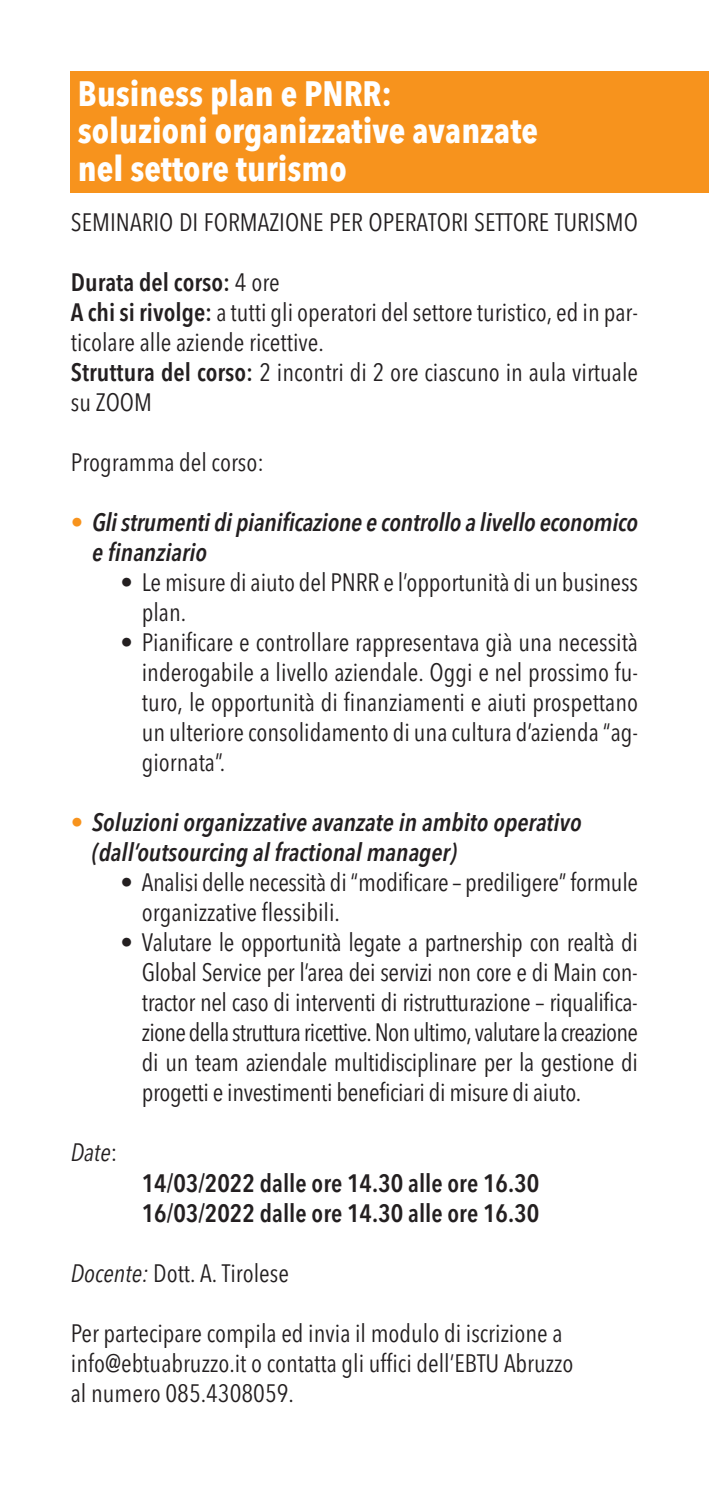
<style>
.page{position:relative;width:709px;height:1489px;background:#fff}
.page>*{position:absolute;margin:0;border:0;box-sizing:border-box;transform-origin:0 0}
.t1{font:700 35px/37.5px "Avenir Next Condensed";color:#fff}
.t2{font:25px/30px "Avenir Next Condensed";color:#231f20}
.t3{font:italic 600 25px/30px "Avenir Next Condensed";color:#231f20}
.t4{font:600 25px/30px "Avenir Next Condensed";color:#231f20}
.t5{font:italic 25px "Avenir Next Condensed";color:#231f20}
.s1{font-weight:600}
.s2{font-weight:400;font-style:normal;color:#f7931d}
.s3{font-style:normal}
.s4{font-style:italic}
</style>
<div class="page">
<div style="left:71px;top:71px;width:638px;height:121px;background:#f7931d"></div>
<h1 class="t1" style="left:78px;top:75px;width:461px">Business plan e PNRR:<br>soluzioni organizzative avanzate nel settore turismo</h1>
<p class="t2" style="left:71px;top:207px;width:568px">SEMINARIO DI FORMAZIONE PER OPERATORI SETTORE TURISMO</p>
<p class="t2" style="left:71px;top:267px;width:568px"><span class="s1">Durata del corso:</span> 4 ore<br><span class="s1">A chi si rivolge:</span> a tutti gli operatori del settore turistico, ed in par&shy;ticolare alle aziende ricettive.<br><span class="s1">Struttura del corso:</span> 2 incontri di 2 ore ciascuno in aula virtuale su ZOOM</p>
<p class="t2" style="left:71px;top:447px;width:194px">Programma del corso:</p>
<p class="t3" style="left:92px;top:507px;width:547px;text-indent:-21px"><span class="s2">•</span> Gli strumenti di pianificazione e controllo a livello economico e finanziario</p>
<p class="t2" style="left:142px;top:567px;width:498px;text-indent:-21px">• Le misure di aiuto del PNRR e l’opportunità di un business plan.</p>
<p class="t2" style="left:142px;top:627px;width:498px;text-align:justify;text-indent:-21px">• Pianificare e controllare rappresentava già una necessità inderogabile a livello aziendale. Oggi e nel prossimo fu&shy;turo, le opportunità di finanziamenti e aiuti prospettano un ulteriore consolidamento di una cultura d’azienda “ag&shy;giornata”.</p>
<p class="t3" style="left:92px;top:807px;width:491px;text-indent:-21px"><span class="s2">•</span> Soluzioni organizzative avanzate in ambito operativo (dall’outsourcing al fractional manager)</p>
<p class="t2" style="left:142px;top:867px;width:498px;text-indent:-21px">• Analisi delle necessità di “modificare – prediligere” formule organizzative flessibili.</p>
<p class="t2" style="left:142px;top:927px;width:498px;text-align:justify;text-indent:-21px">• Valutare le opportunità legate a partnership con realtà di Global Service per l’area dei servizi non core e di Main con&shy;tractor nel caso di interventi di ristrutturazione – riqualifica&shy;zionedella struttura ricettive.Nonultimo,valutare la creazione di un team aziendale multidisciplinare per la gestione di progetti e investimenti beneficiari di misure di aiuto.</p>
<p class="t5" style="left:71px;top:1137px;width:48px">Date<span class="s3">:</span></p>
<p class="t4" style="left:142px;top:1167px;width:399px">14/03/2022 dalle ore 14.30 alle ore 16.30<br>16/03/2022 dalle ore 14.30 alle ore 16.30</p>
<p class="t2" style="left:71px;top:1257px;width:219px"><span class="s4">Docente:</span> Dott. A. Tirolese</p>
<p class="t2" style="left:71px;top:1317px;width:504px">Per partecipare compila ed invia il modulo di iscrizione a info@ebtuabruzzo.it o contatta gli uffici dell’EBTU Abruzzo al numero 085.4308059.</p>
</div>
